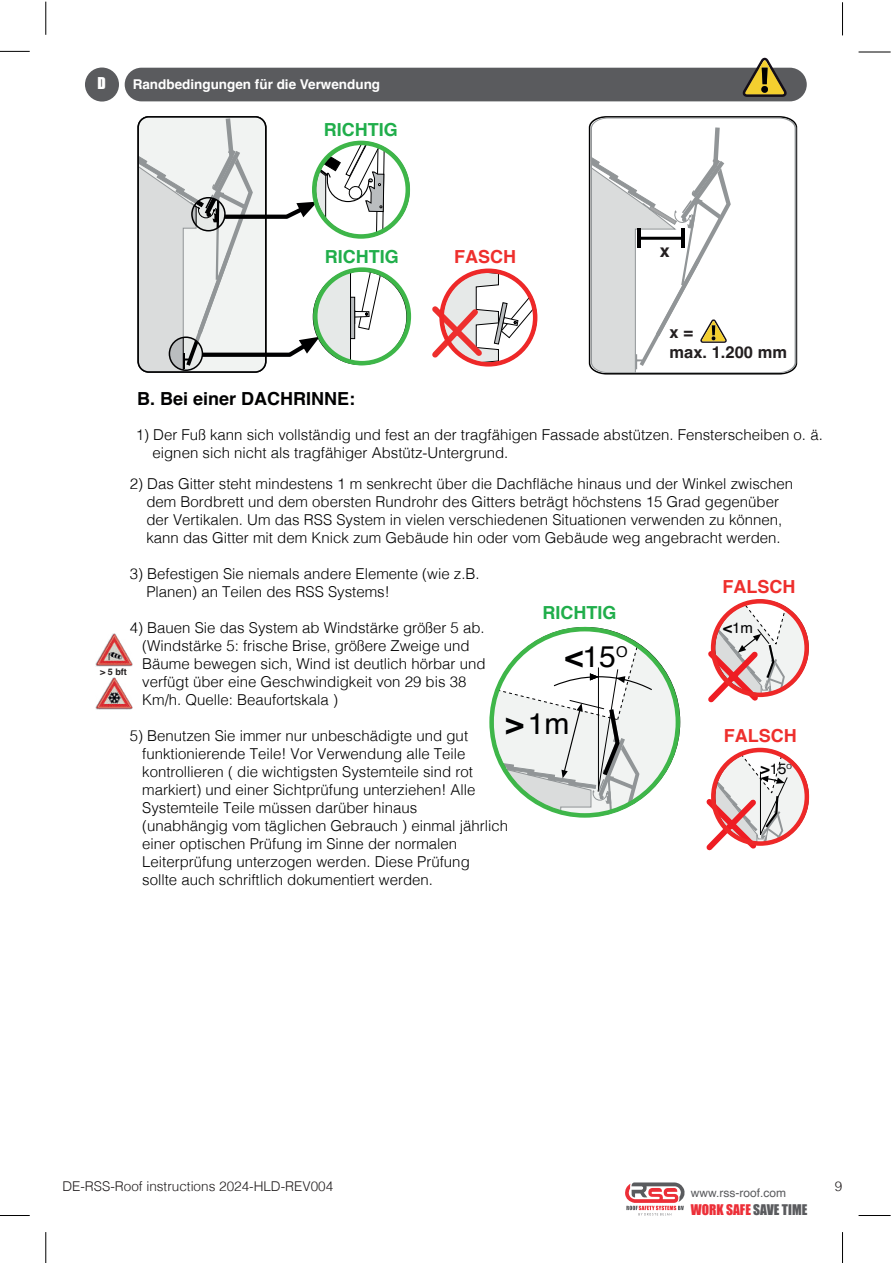
<style>
.page{position:relative;width:893px;height:1263px;background:#fff}
.page>*{position:absolute;margin:0;border:0;box-sizing:border-box;transform-origin:0 0}
.t1{font:30px "Helvetica";color:#000001}
.t2{font:700 18px "Helvetica";color:#20ae4b}
.t3{font:700 18px "Helvetica";color:#000001}
.t4{font:700 18px "Helvetica";color:#ee2f2d}
.t5{font:700 18px "Helvetica";color:#231f20}
.t6{font:700 16.5px/19.8px "Helvetica";color:#231f20}
.t7{font:300 15px/18px "Helvetica";color:#000001}
.t8{font:15px "Helvetica";color:#000001}
.t9{font:15px "Impact";color:#fff}
.t10{font:300 13.5px "Helvetica";color:#231f20}
.t11{font:700 13.5px "Helvetica";color:#fff}
.t12{font:13.5px "Impact";color:#ec2f38}
.t13{font:12px "Helvetica";color:#5a5b5e}
.t14{font:700 9px "Helvetica";color:#231f20}
.s1{font-weight:700}
.s2{color:#5a5b5e}
</style>
<div class="page">
<hr style="left:0;top:1215px;width:30px;height:1px;background:#000">
<hr style="left:46px;top:1232px;width:1px;height:31px;background:#000">
<hr style="left:858px;top:52px;width:33px;height:1px;background:#000">
<hr style="left:842px;top:2px;width:1px;height:33px;background:#000">
<hr style="left:0;top:51px;width:30px;height:1px;background:#000">
<hr style="left:46px;top:2px;width:1px;height:33px;background:#000">
<hr style="left:858px;top:1215px;width:33px;height:1px;background:#000">
<hr style="left:842px;top:1232px;width:1px;height:31px;background:#000">
<svg style="left:706px;top:601px;width:101px;height:250px"></svg>
<svg style="left:492px;top:628px;width:187px;height:187px"></svg>
<svg style="left:432px;top:271px;width:103px;height:93px"></svg>
<svg style="left:137px;top:116px;width:271px;height:257px"></svg>
<div style="left:125px;top:68px;width:682px;height:33px;background:#5a5b5e;border-radius:17px"></div>
<div style="left:85px;top:68px;width:34px;height:34px;background:#5a5b5e;border-radius:50%"></div>
<svg style="left:742px;top:57px;width:45px;height:40px"></svg>
<div style="left:761px;top:86px;width:7px;height:7px;background:#020100;border-radius:50%"></div>
<div style="left:439px;top:269px;width:98px;height:98px;border:4px solid #ee2828;border-radius:50%"></div>
<div style="left:711px;top:599px;width:98px;height:98px;border:4px solid #ee2828;border-radius:50%"></div>
<div style="left:711px;top:748px;width:98px;height:98px;border:4px solid #ee2828;border-radius:50%"></div>
<div style="left:313px;top:267px;width:98px;height:98px;border:4px solid #3eb649;border-radius:50%"></div>
<div style="left:489px;top:627px;width:191px;height:191px;border:4px solid #3eb649;border-radius:50%"></div>
<div style="left:312px;top:141px;width:98px;height:98px;border:4px solid #3eb649;border-radius:50%"></div>
<svg style="left:588px;top:116px;width:210px;height:259px"></svg>
<svg style="left:591px;top:118px;width:205px;height:255px"></svg>
<svg style="left:591px;top:127px;width:140px;height:246px"></svg>
<svg style="left:625px;top:1182px;width:60px;height:33px"></svg>
<img style="left:96px;top:633px;width:37px;height:33px">
<img style="left:96px;top:677px;width:37px;height:33px">
<p class="t9" style="left:97px;top:72px;width:10px">D</p>
<p class="t11" style="left:133px;top:76px;width:249px">Randbedingungen für die Verwendung</p>
<p class="t2" style="left:324px;top:118px;width:75px">RICHTIG</p>
<p class="t2" style="left:325px;top:246px;width:75px">RICHTIG</p>
<p class="t4" style="left:454px;top:246px;width:63px">FASCH</p>
<p class="t5" style="left:660px;top:239px;width:12px">x</p>
<p class="t6" style="left:670px;top:324px;width:119px">x =<br>max. 1.200 mm</p>
<p class="t3" style="left:137px;top:387px;width:220px">B. Bei einer DACHRINNE:</p>
<p class="t7" style="left:152px;top:425px;width:672px;text-indent:-17px">1) Der Fuß kann sich vollständig und fest an der tragfähigen Fassade abstützen. Fensterscheiben o. ä. eignen sich nicht als tragfähiger Abstütz-Untergrund.</p>
<p class="t7" style="left:130px;top:474px;width:665px;text-align:center">2) Das Gitter steht mindestens 1 m senkrecht über die Dachfläche hinaus und der Winkel zwischen dem Bordbrett und dem obersten Rundrohr des Gitters beträgt höchstens 15 Grad gegenüber<br>der Vertikalen. Um das RSS System in vielen verschiedenen Situationen verwenden zu können, kann das Gitter mit dem Knick zum Gebäude hin oder vom Gebäude weg angebracht werden.</p>
<p class="t7" style="left:146px;top:564px;width:335px;text-indent:-17px">3) Befestigen Sie niemals andere Elemente (wie z.B.<br>Planen) an Teilen des RSS Systems!</p>
<p class="t7" style="left:142px;top:618px;width:345px;text-indent:-13px">4) Bauen Sie das System ab Windstärke größer 5 ab. (Windstärke 5: frische Brise, größere Zweige und Bäume bewegen sich, Wind ist deutlich hörbar und verfügt über eine Geschwindigkeit von 29 bis 38<br>Km/h. Quelle: Beaufortskala )</p>
<p class="t7" style="left:142px;top:726px;width:367px;text-indent:-13px">5) Benutzen Sie immer nur unbeschädigte und gut funktionierende Teile! Vor Verwendung alle Teile kontrollieren ( die wichtigsten Systemteile sind rot markiert) und einer Sichtprüfung unterziehen! Alle Systemteile Teile müssen darüber hinaus<br>(unabhängig vom täglichen Gebrauch ) einmal jährlich einer optischen Prüfung im Sinne der normalen Leiterprüfung unterzogen werden. Diese Prüfung sollte auch schriftlich dokumentiert werden.</p>
<p class="t4" style="left:722px;top:575px;width:74px">FALSCH</p>
<p class="t2" style="left:542px;top:601px;width:75px">RICHTIG</p>
<p class="t8" style="left:723px;top:617px;width:31px"><span class="s1">&lt;</span>1m</p>
<h1 class="t1" style="left:565px;top:633px;width:64px"><span class="s1">&lt;</span>15<sup>O</sup></h1>
<p class="t14" style="left:100px;top:666px;width:28px">&gt; 5 bft</p>
<h1 class="t1" style="left:506px;top:700px;width:65px"><span class="s1">&gt;</span>1m</h1>
<p class="t4" style="left:724px;top:725px;width:74px">FALSCH</p>
<p class="t8" style="left:761px;top:758px;width:32px"><span class="s1">&gt;</span>15<sup>O</sup></p>
<p class="t10" style="left:62px;top:1174px;width:272px">DE-RSS-Roof instructions 2024-HLD-REV004</p>
<p class="t10" style="left:835px;top:1174px;width:9px">9</p>
<p class="t13" style="left:691px;top:1183px;width:97px">www.rss-roof.com</p>
<p class="t12" style="left:691px;top:1199px;width:118px">WORK SAFE <span class="s2">SAVE TIME</span></p>
</div>
